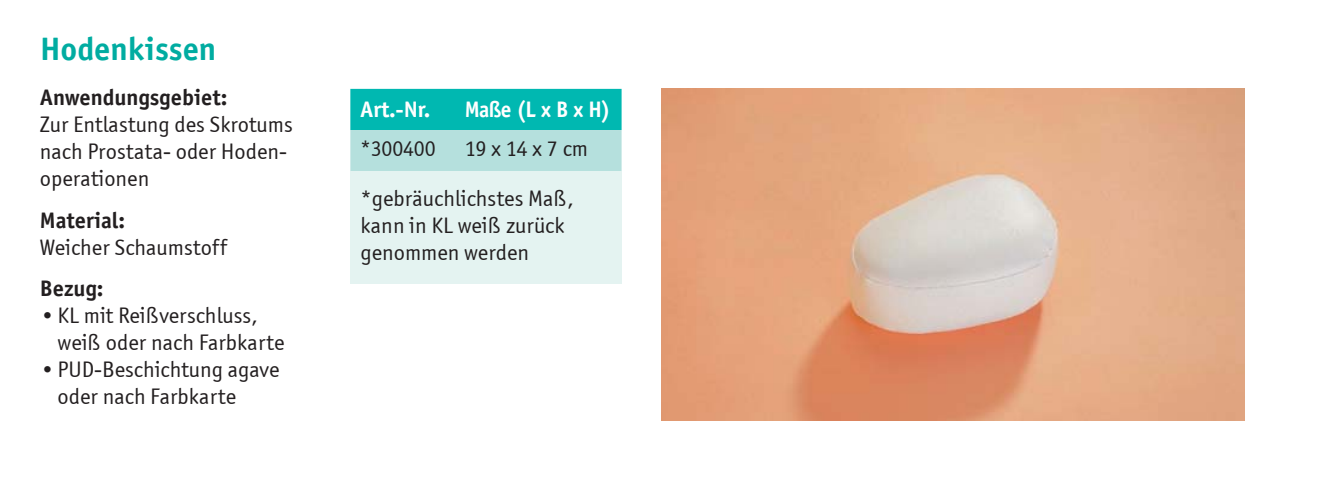
<style>
.page{position:relative;width:1342px;height:479px;background:#fff}
.page>*{position:absolute;margin:0;border:0;box-sizing:border-box;transform-origin:0 0}
.t1{font:700 32.5px "Officina Sans";color:#00aca1}
.t2{font:22.5px/27px "Officina Sans ITCTT Book";color:#231f20}
.t3{font:700 22.5px "Officina Sans";color:#231f20}
.t4{font:700 22.5px "Officina Sans";letter-spacing:-.02em;color:#fff;scale:.95 1}
.t5{font:700 22.5px "Officina Sans";letter-spacing:-.02em;color:#fff}
</style>
<div class="page">
<img style="left:662px;top:88px;width:583px;height:332px">
<svg style="left:350px;top:89px;width:272px;height:82px;background:#5accc7"></svg>
<div style="left:350px;top:171px;width:272px;height:113px;background:#e4f3f1"></div>
<h1 class="t1" style="left:40px;top:37px;width:178px">Hodenkissen</h1>
<p class="t3" style="left:40px;top:89px;width:189px">Anwendungsgebiet:</p>
<p class="t2" style="left:40px;top:111px;width:254px">Zur Entlastung des Skrotums nach Prostata- oder Hoden&shy;operationen</p>
<p class="t3" style="left:40px;top:211px;width:87px">Material:</p>
<p class="t2" style="left:40px;top:233px;width:188px">Weicher Schaumstoff</p>
<p class="t3" style="left:40px;top:279px;width:65px">Bezug:</p>
<p class="t2" style="left:58px;top:301px;width:228px;text-indent:-18px">• KL mit Reißverschluss, weiß oder nach Farbkarte</p>
<p class="t2" style="left:58px;top:355px;width:223px;text-indent:-18px">• PUD-Beschichtung agave oder nach Farbkarte</p>
<p class="t5" style="left:360px;top:100px;width:72px">Art.-Nr.</p>
<p class="t4" style="left:465px;top:100px;width:155px">Maße (L x B x H)</p>
<p class="t2" style="left:360px;top:135px;width:77px">*300400</p>
<p class="t2" style="left:465px;top:135px;width:125px">19 x 14 x 7 cm</p>
<p class="t2" style="left:361px;top:185px;width:215px">*gebräuchlichstes Maß, kann in KL weiß zurück genommen werden</p>
</div>
